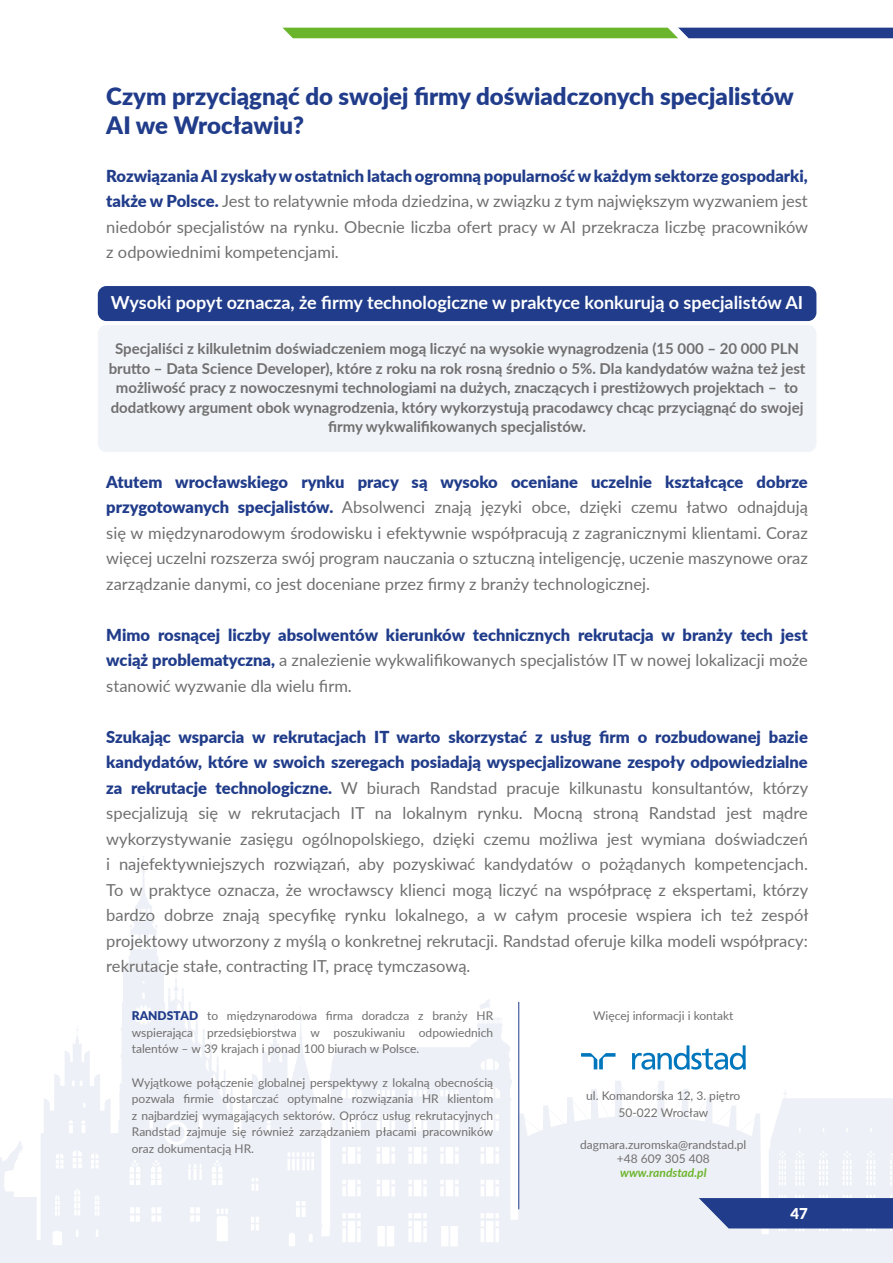
<style>
.page{position:relative;width:893px;height:1263px;background:#fff}
.page>*{position:absolute;margin:0;border:0;box-sizing:border-box;transform-origin:0 0}
.t1{font:900 24px/28.8px "Lato";color:#203c8a}
.t2{font:700 18px "Lato";color:#fff}
.t3{font:16.5px/25.5px "Lato";color:#706f6f;text-align:justify}
.t4{font:900 16.5px/25.5px "Lato";color:#203c8a;text-align:justify}
.t5{font:700 15px/19.5px "Lato";color:#706f6f;text-align:center}
.t6{font:900 15px "Lato";color:#fff}
.t7{font:12px/16.5px "Lato";color:#706f6f;text-align:justify}
.t8{font:italic 700 12px "Lato";color:#6cb52d}
.s1{font-weight:900;color:#203c8a}
.s2{font-weight:400;color:#706f6f}
</style>
<div class="page">
<svg style="left:0;top:856px;width:893px;height:407px"></svg>
<svg style="left:167px;top:1124px;width:18px;height:18px"></svg>
<svg style="left:137px;top:1008px;width:7px;height:9px"></svg>
<div style="left:98px;top:286px;width:718px;height:35px;background:#203c8a;border-radius:9px"></div>
<div style="left:98px;top:325px;width:718px;height:127px;background:#f0f3f8;border-radius:9px"></div>
<hr style="left:518px;top:1002px;width:1px;height:207px;background:#203c8a">
<svg style="left:581px;top:1053px;width:35px;height:16px"></svg>
<svg style="left:632px;top:1045px;width:114px;height:25px"></svg>
<svg style="left:283px;top:28px;width:610px;height:10px;background:#548d52"></svg>
<svg style="left:699px;top:1198px;width:194px;height:30px;background:#2f4992"></svg>
<h1 class="t1" style="left:106px;top:81px;width:689px">Czym przyciągnąć do swojej firmy doświadczonych specjalistów<br>AI we Wrocławiu?</h1>
<p class="t3" style="left:106px;top:162px;width:703px"><span class="s1">Rozwiązania AI zyskały w ostatnich latach ogromną popularność w każdym sektorze gospodarki, także w Polsce.</span> Jest to relatywnie młoda dziedzina, w związku z tym największym wyzwaniem jest niedobór specjalistów na rynku. Obecnie liczba ofert pracy w AI przekracza liczbę pracowników z odpowiednimi kompetencjami.</p>
<p class="t2" style="left:111px;top:289px;width:694px">Wysoki popyt oznacza, że firmy technologiczne w praktyce konkurują o specjalistów AI</p>
<p class="t5" style="left:109px;top:338px;width:698px">Specjaliści z kilkuletnim doświadczeniem mogą liczyć na wysokie wynagrodzenia (15 000 – 20 000 PLN brutto – Data Science Developer), które z roku na rok rosną średnio o 5%. Dla kandydatów ważna też jest możliwość pracy z nowoczesnymi technologiami na dużych, znaczących i prestiżowych projektach – to dodatkowy argument obok wynagrodzenia, który wykorzystują pracodawcy chcąc przyciągnąć do swojej firmy wykwalifikowanych specjalistów.</p>
<p class="t3" style="left:106px;top:468px;width:703px"><span class="s1">Atutem wrocławskiego rynku pracy są wysoko oceniane uczelnie kształcące dobrze przygotowanych specjalistów.</span> Absolwenci znają języki obce, dzięki czemu łatwo odnajdują się w międzynarodowym środowisku i efektywnie współpracują z zagranicznymi klientami. Coraz więcej uczelni rozszerza swój program nauczania o sztuczną inteligencję, uczenie maszynowe oraz zarządzanie danymi, co jest doceniane przez firmy z branży technologicznej.</p>
<p class="t4" style="left:106px;top:621px;width:703px">Mimo rosnącej liczby absolwentów kierunków technicznych rekrutacja w branży tech jest wciąż problematyczna, <span class="s2">a znalezienie wykwalifikowanych specjalistów IT w nowej lokalizacji może stanowić wyzwanie dla wielu firm.</span></p>
<p class="t3" style="left:106px;top:723px;width:704px"><span class="s1">Szukając wsparcia w rekrutacjach IT warto skorzystać z usług firm o rozbudowanej bazie kandydatów, które w swoich szeregach posiadają wyspecjalizowane zespoły odpowiedzialne za rekrutacje technologiczne.</span> W biurach Randstad pracuje kilkunastu konsultantów, którzy specjalizują się w rekrutacjach IT na lokalnym rynku. Mocną stroną Randstad jest mądre wykorzystywanie zasięgu ogólnopolskiego, dzięki czemu możliwa jest wymiana doświadczeń i najefektywniejszych rozwiązań, aby pozyskiwać kandydatów o pożądanych kompetencjach.<br>To w praktyce oznacza, że wrocławscy klienci mogą liczyć na współpracę z ekspertami, którzy bardzo dobrze znają specyfikę rynku lokalnego, a w całym procesie wspiera ich też zespół projektowy utworzony z myślą o konkretnej rekrutacji. Randstad oferuje kilka modeli współpracy: rekrutacje stałe, contracting IT, pracę tymczasową.</p>
<p class="t7" style="left:132px;top:1007px;width:363px"><span class="s1">RANDSTAD</span> to międzynarodowa firma doradcza z branży HR wspierająca przedsiębiorstwa w poszukiwaniu odpowiednich talentów – w 39 krajach i ponad 100 biurach w Polsce.</p>
<p class="t7" style="left:132px;top:1073px;width:363px">Wyjątkowe połączenie globalnej perspektywy z lokalną obecnością pozwala firmie dostarczać optymalne rozwiązania HR klientom z najbardziej wymagających sektorów. Oprócz usług rekrutacyjnych Randstad zajmuje się również zarządzaniem płacami pracowników oraz dokumentacją HR.</p>
<p class="t7" style="left:593px;top:1007px;width:142px">Więcej informacji i kontakt</p>
<p class="t7" style="left:586px;top:1087px;width:156px;line-height:17.1px;text-align:center">ul. Komandorska 12, 3. piętro<br>50-022 Wrocław</p>
<p class="t7" style="left:580px;top:1136px;width:168px;line-height:14.4px;text-align:center">dagmara.zuromska@randstad.pl +48 609 305 408</p>
<p class="t8" style="left:620px;top:1164px;width:88px">www.randstad.pl</p>
<p class="t6" style="left:790px;top:1202px;width:19px">47</p>
</div>
